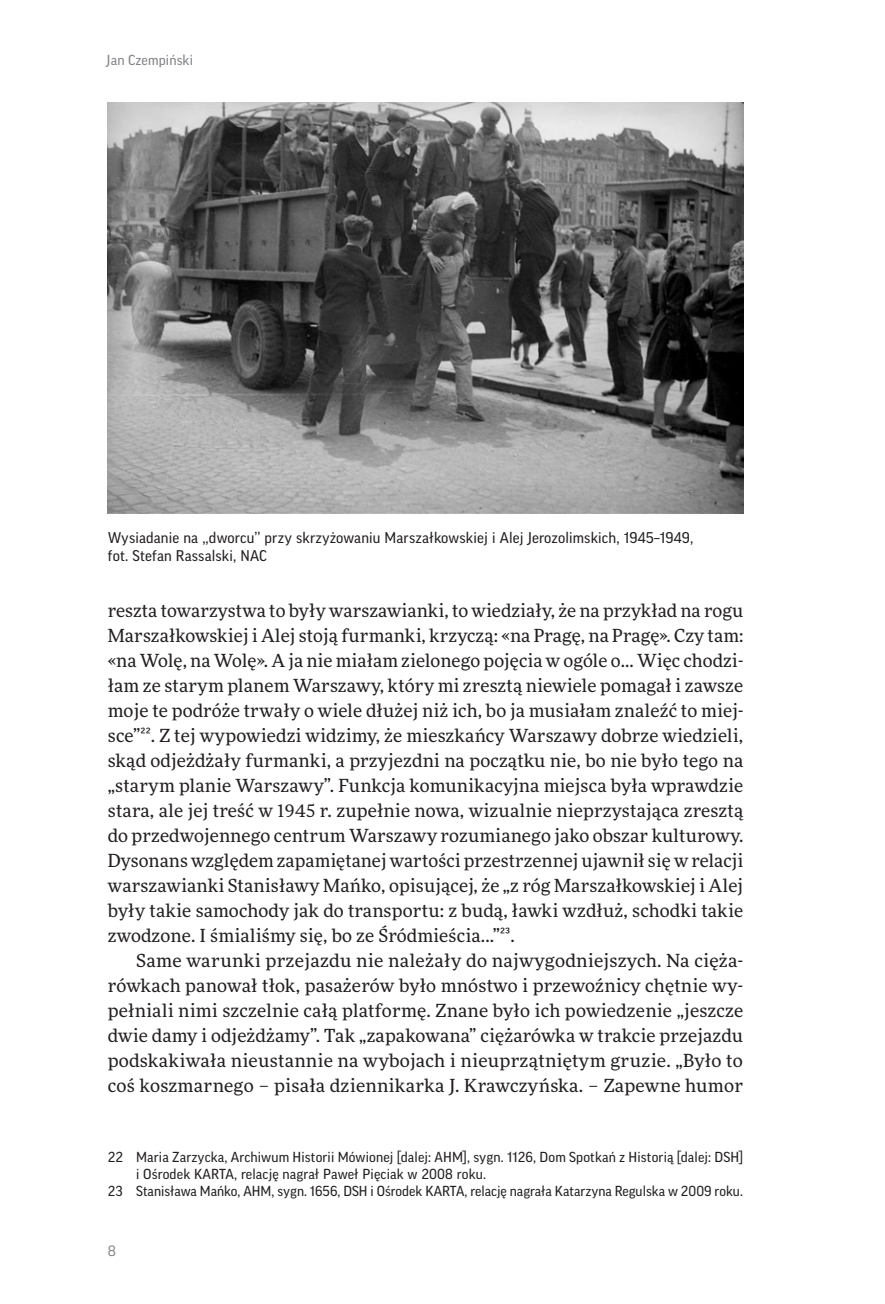
<style>
.page{position:relative;width:885px;height:1304px;background:#fff}
.page>*{position:absolute;margin:0;border:0;box-sizing:border-box;transform-origin:0 0}
.t1{font:18px/25px "More Pro";letter-spacing:.01em;color:#231f20;text-align:justify}
.t2{font:16px "Good Headline Pro";color:#808285}
.t3{font:15px/18px "Good Pro";letter-spacing:.01em;color:#231f20}
.t4{font:14px "Good Pro";letter-spacing:.01em;color:#231f20}
.t5{font:14px "Good Pro";letter-spacing:.01em;color:#808285}
.s1{font-family:"Good Pro"}
</style>
<div class="page">
<img style="left:108px;top:102px;width:635px;height:412px">
<p class="t5" style="left:107px;top:52px;width:88px">Jan Czempiński</p>
<p class="t3" style="left:108px;top:529px;width:587px">Wysiadanie na ,,dworcu’’ przy skrzyżowaniu Marszałkowskiej i Alej Jerozolimskich, 1945–1949, fot. Stefan Rassalski, NAC</p>
<p class="t1" style="left:108px;top:597px;width:637px">reszta towarzystwa to były warszawianki, to wiedziały, że na przykład na rogu Marszałkowskiej i Alej stoją furmanki, krzyczą: «na Pragę, na Pragę». Czy tam: «na Wolę, na Wolę». A ja nie miałam zielonego pojęcia w ogóle o... Więc chodzi&shy;łam ze starym planem Warszawy, który mi zresztą niewiele pomagał i zawsze moje te podróże trwały o wiele dłużej niż ich, bo ja musiałam znaleźć to miej&shy;sce”<span class="s1">22</span>. Z tej wypowiedzi widzimy, że mieszkańcy Warszawy dobrze wiedzieli, skąd odjeżdżały furmanki, a przyjezdni na początku nie, bo nie było tego na „starym planie Warszawy”. Funkcja komunikacyjna miejsca była wprawdzie stara, ale jej treść w 1945 r. zupełnie nowa, wizualnie nieprzystająca zresztą do przedwojennego centrum Warszawy rozumianego jako obszar kulturowy.<br>Dysonans względem zapamiętanej wartości przestrzennej ujawnił się w relacji warszawianki Stanisławy Mańko, opisującej, że „z róg Marszałkowskiej i Alej były takie samochody jak do transportu: z budą, ławki wzdłuż, schodki takie zwodzone. I śmialiśmy się, bo ze Śródmieścia...”<span class="s1">23</span>.</p>
<p class="t1" style="left:108px;top:947px;width:637px;text-indent:28px">Same warunki przejazdu nie należały do najwygodniejszych. Na cięża&shy;rówkach panował tłok, pasażerów było mnóstwo i przewoźnicy chętnie wy&shy;pełniali nimi szczelnie całą platformę. Znane było ich powiedzenie „jeszcze dwie damy i odjeżdżamy”. Tak „zapakowana” ciężarówka w trakcie przejazdu podskakiwała nieustannie na wybojach i nieuprzątniętym gruzie. „Było to coś koszmarnego – pisała dziennikarka J. Krawczyńska. – Zapewne humor</p>
<p class="t4" style="left:108px;top:1149px;width:636px">22 Maria Zarzycka, Archiwum Historii Mówionej [dalej: AHM], sygn. 1126, Dom Spotkań z Historią [dalej: DSH]</p>
<p class="t4" style="left:136px;top:1166px;width:351px">i Ośrodek KARTA, relację nagrał Paweł Pięciak w 2008 roku.</p>
<p class="t4" style="left:108px;top:1183px;width:636px">23 Stanisława Mańko, AHM, sygn. 1656, DSH i Ośrodek KARTA, relację nagrała Katarzyna Regulska w 2009 roku.</p>
<p class="t2" style="left:108px;top:1243px;width:10px">8</p>
</div>
